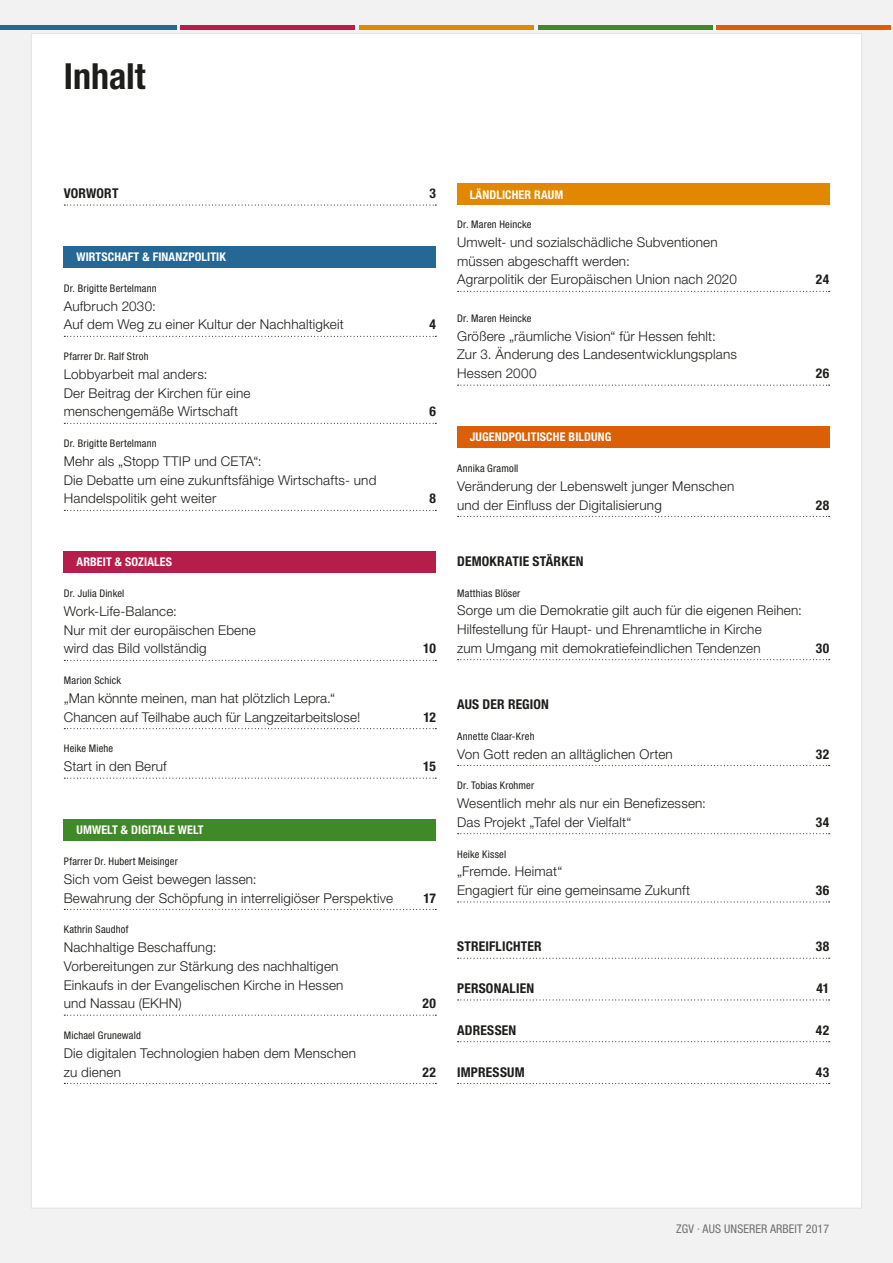
<style>
.page{position:relative;width:893px;height:1263px;background:#fff}
.page>*{position:absolute;margin:0;border:0;box-sizing:border-box;transform-origin:0 0}
.t1{font:700 condensed 36px "Helvetica Neue LT Pro";color:#1d1d1b}
.t2{font:300 13.5px/18.8px "Helvetica Neue LT Pro";letter-spacing:.015em;color:#1d1d1b}
.t3{font:700 condensed 13.5px "Helvetica Neue LT Pro";letter-spacing:.015em;color:#1d1d1b}
.t4{font:700 condensed 12px "Helvetica Neue LT Pro";letter-spacing:.01em;color:#fff}
.t5{font:condensed 12px "Helvetica Neue LT Pro";letter-spacing:.01em;color:#706f6f}
.t6{font:condensed 10.5px "Helvetica Neue LT Pro";letter-spacing:.02em;color:#1d1d1b}
</style>
<div class="page">
<div style="left:0;top:43px;width:893px;height:1220px;background:#f2f2f2"></div>
<div style="left:0;top:0;width:893px;height:43px;background:#f2f2f2"></div>
<hr style="left:0;top:26px;width:176px;height:4px;background:#256895">
<hr style="left:181px;top:26px;width:174px;height:4px;background:#b71d4a">
<hr style="left:359px;top:26px;width:175px;height:4px;background:#e18800">
<hr style="left:538px;top:26px;width:174px;height:4px;background:#408927">
<hr style="left:716px;top:26px;width:175px;height:4px;background:#da5f06">
<div style="left:31px;top:33px;width:831px;height:1176px;background:#fff"></div>
<svg style="left:458px;top:291px;width:372px;height:1px"></svg>
<svg style="left:458px;top:385px;width:372px;height:1px"></svg>
<svg style="left:458px;top:516px;width:372px;height:1px"></svg>
<svg style="left:458px;top:659px;width:372px;height:1px"></svg>
<svg style="left:458px;top:765px;width:372px;height:1px"></svg>
<svg style="left:458px;top:833px;width:372px;height:1px"></svg>
<svg style="left:458px;top:901px;width:372px;height:1px"></svg>
<svg style="left:458px;top:958px;width:372px;height:1px"></svg>
<svg style="left:458px;top:999px;width:372px;height:1px"></svg>
<svg style="left:458px;top:1041px;width:372px;height:1px"></svg>
<svg style="left:458px;top:1083px;width:372px;height:1px"></svg>
<div style="left:457px;top:184px;width:372px;height:21px;background:#e18800"></div>
<div style="left:457px;top:426px;width:372px;height:21px;background:#da5f06"></div>
<svg style="left:64px;top:205px;width:372px;height:1px"></svg>
<svg style="left:64px;top:336px;width:372px;height:1px"></svg>
<svg style="left:64px;top:423px;width:372px;height:1px"></svg>
<svg style="left:64px;top:510px;width:372px;height:1px"></svg>
<svg style="left:64px;top:660px;width:372px;height:1px"></svg>
<svg style="left:64px;top:728px;width:372px;height:1px"></svg>
<svg style="left:64px;top:778px;width:372px;height:1px"></svg>
<svg style="left:64px;top:909px;width:372px;height:1px"></svg>
<svg style="left:64px;top:1015px;width:372px;height:1px"></svg>
<svg style="left:64px;top:1083px;width:372px;height:1px"></svg>
<div style="left:64px;top:246px;width:372px;height:21px;background:#256895"></div>
<div style="left:64px;top:551px;width:372px;height:21px;background:#b71d4a"></div>
<div style="left:64px;top:819px;width:372px;height:21px;background:#408927"></div>
<h1 class="t1" style="left:64px;top:55px;width:83px">Inhalt</h1>
<p class="t3" style="left:64px;top:185px;width:56px">VORWORT</p>
<p class="t3" style="left:429px;top:185px;width:8px">3</p>
<p class="t4" style="left:77px;top:249px;width:151px">WIRTSCHAFT &amp; FINANZPOLITIK</p>
<p class="t6" style="left:64px;top:282px;width:94px">Dr. Brigitte Bertelmann</p>
<p class="t2" style="left:64px;top:296px;width:281px">Aufbruch 2030:<br>Auf dem Weg zu einer Kultur der Nachhaltigkeit</p>
<p class="t6" style="left:64px;top:350px;width:86px">Pfarrer Dr. Ralf Stroh</p>
<p class="t2" style="left:64px;top:364px;width:188px">Lobbyarbeit mal anders:<br>Der Beitrag der Kirchen für eine menschengemäße Wirtschaft</p>
<p class="t6" style="left:64px;top:437px;width:94px">Dr. Brigitte Bertelmann</p>
<p class="t2" style="left:64px;top:451px;width:314px">Mehr als „Stopp TTIP und CETA“:<br>Die Debatte um eine zukunftsfähige Wirtschafts- und<br>Handelspolitik geht weiter</p>
<p class="t4" style="left:77px;top:555px;width:97px">ARBEIT &amp; SOZIALES</p>
<p class="t6" style="left:64px;top:587px;width:62px">Dr. Julia Dinkel</p>
<p class="t2" style="left:64px;top:601px;width:194px">Work-Life-Balance:<br>Nur mit der europäischen Ebene wird das Bild vollständig</p>
<p class="t6" style="left:64px;top:674px;width:59px">Marion Schick</p>
<p class="t2" style="left:64px;top:688px;width:298px">„Man könnte meinen, man hat plötzlich Lepra.“<br>Chancen auf Teilhabe auch für Langzeitarbeitslose!</p>
<p class="t3" style="left:429px;top:316px;width:8px">4</p>
<p class="t3" style="left:429px;top:403px;width:8px">6</p>
<p class="t3" style="left:429px;top:490px;width:8px">8</p>
<p class="t3" style="left:423px;top:640px;width:14px">10</p>
<p class="t3" style="left:423px;top:709px;width:14px">12</p>
<p class="t6" style="left:64px;top:743px;width:51px">Heike Miehe</p>
<p class="t2" style="left:64px;top:757px;width:104px">Start in den Beruf</p>
<p class="t3" style="left:423px;top:758px;width:14px">15</p>
<p class="t4" style="left:77px;top:822px;width:129px">UMWELT &amp; DIGITALE WELT</p>
<p class="t6" style="left:64px;top:855px;width:115px">Pfarrer Dr. Hubert Meisinger</p>
<p class="t2" style="left:64px;top:869px;width:331px">Sich vom Geist bewegen lassen:<br>Bewahrung der Schöpfung in interreligiöser Perspektive</p>
<p class="t6" style="left:64px;top:923px;width:66px">Kathrin Saudhof</p>
<p class="t2" style="left:64px;top:937px;width:281px">Nachhaltige Beschaffung:<br>Vorbereitungen zur Stärkung des nachhaltigen Einkaufs in der Evangelischen Kirche in Hessen und Nassau (EKHN)</p>
<p class="t6" style="left:64px;top:1029px;width:79px">Michael Grunewald</p>
<p class="t2" style="left:64px;top:1043px;width:294px">Die digitalen Technologien haben dem Menschen zu dienen</p>
<p class="t3" style="left:423px;top:889px;width:14px">17</p>
<p class="t3" style="left:423px;top:995px;width:15px">20</p>
<p class="t3" style="left:422px;top:1063px;width:15px">22</p>
<p class="t4" style="left:470px;top:187px;width:95px">LÄNDLICHER RAUM</p>
<p class="t6" style="left:457px;top:218px;width:76px">Dr. Maren Heincke</p>
<p class="t2" style="left:457px;top:232px;width:281px">Umwelt- und sozialschädliche Subventionen müssen abgeschafft werden:<br>Agrarpolitik der Europäischen Union nach 2020</p>
<p class="t6" style="left:457px;top:312px;width:76px">Dr. Maren Heincke</p>
<p class="t2" style="left:457px;top:326px;width:281px">Größere „räumliche Vision“ für Hessen fehlt:<br>Zur 3. Änderung des Landesentwicklungsplans<br>Hessen 2000</p>
<p class="t3" style="left:816px;top:271px;width:15px">24</p>
<p class="t3" style="left:816px;top:365px;width:15px">26</p>
<p class="t4" style="left:470px;top:429px;width:143px">JUGENDPOLITISCHE BILDUNG</p>
<p class="t6" style="left:457px;top:462px;width:63px">Annika Gramoll</p>
<p class="t2" style="left:457px;top:476px;width:279px">Veränderung der Lebenswelt junger Menschen und der Einfluss der Digitalisierung</p>
<p class="t3" style="left:816px;top:496px;width:15px">28</p>
<p class="t3" style="left:457px;top:553px;width:128px">DEMOKRATIE STÄRKEN</p>
<p class="t6" style="left:457px;top:587px;width:65px">Matthias Blöser</p>
<p class="t2" style="left:457px;top:601px;width:346px">Sorge um die Demokratie gilt auch für die eigenen Reihen:<br>Hilfestellung für Haupt- und Ehrenamtliche in Kirche<br>zum Umgang mit demokratiefeindlichen Tendenzen</p>
<p class="t3" style="left:816px;top:640px;width:15px">30</p>
<p class="t3" style="left:457px;top:696px;width:93px">AUS DER REGION</p>
<p class="t6" style="left:457px;top:730px;width:79px">Annette Claar-Kreh</p>
<p class="t2" style="left:457px;top:744px;width:217px">Von Gott reden an alltäglichen Orten</p>
<p class="t3" style="left:816px;top:745px;width:15px">32</p>
<p class="t6" style="left:457px;top:779px;width:79px">Dr. Tobias Krohmer</p>
<p class="t2" style="left:457px;top:793px;width:250px">Wesentlich mehr als nur ein Benefizessen:<br>Das Projekt „Tafel der Vielfalt“</p>
<p class="t3" style="left:816px;top:814px;width:15px">34</p>
<p class="t6" style="left:457px;top:848px;width:51px">Heike Kissel</p>
<p class="t2" style="left:457px;top:862px;width:235px">„Fremde. Heimat“<br>Engagiert für eine gemeinsame Zukunft</p>
<p class="t3" style="left:816px;top:882px;width:15px">36</p>
<p class="t3" style="left:457px;top:938px;width:86px">STREIFLICHTER</p>
<p class="t3" style="left:816px;top:938px;width:15px">38</p>
<p class="t3" style="left:457px;top:980px;width:78px">PERSONALIEN</p>
<p class="t3" style="left:816px;top:980px;width:14px">41</p>
<p class="t3" style="left:457px;top:1022px;width:61px">ADRESSEN</p>
<p class="t3" style="left:816px;top:1022px;width:15px">42</p>
<p class="t3" style="left:457px;top:1063px;width:69px">IMPRESSUM</p>
<p class="t3" style="left:816px;top:1063px;width:15px">43</p>
<p class="t5" style="left:676px;top:1222px;width:155px">ZGV · AUS UNSERER ARBEIT 2017</p>
</div>
